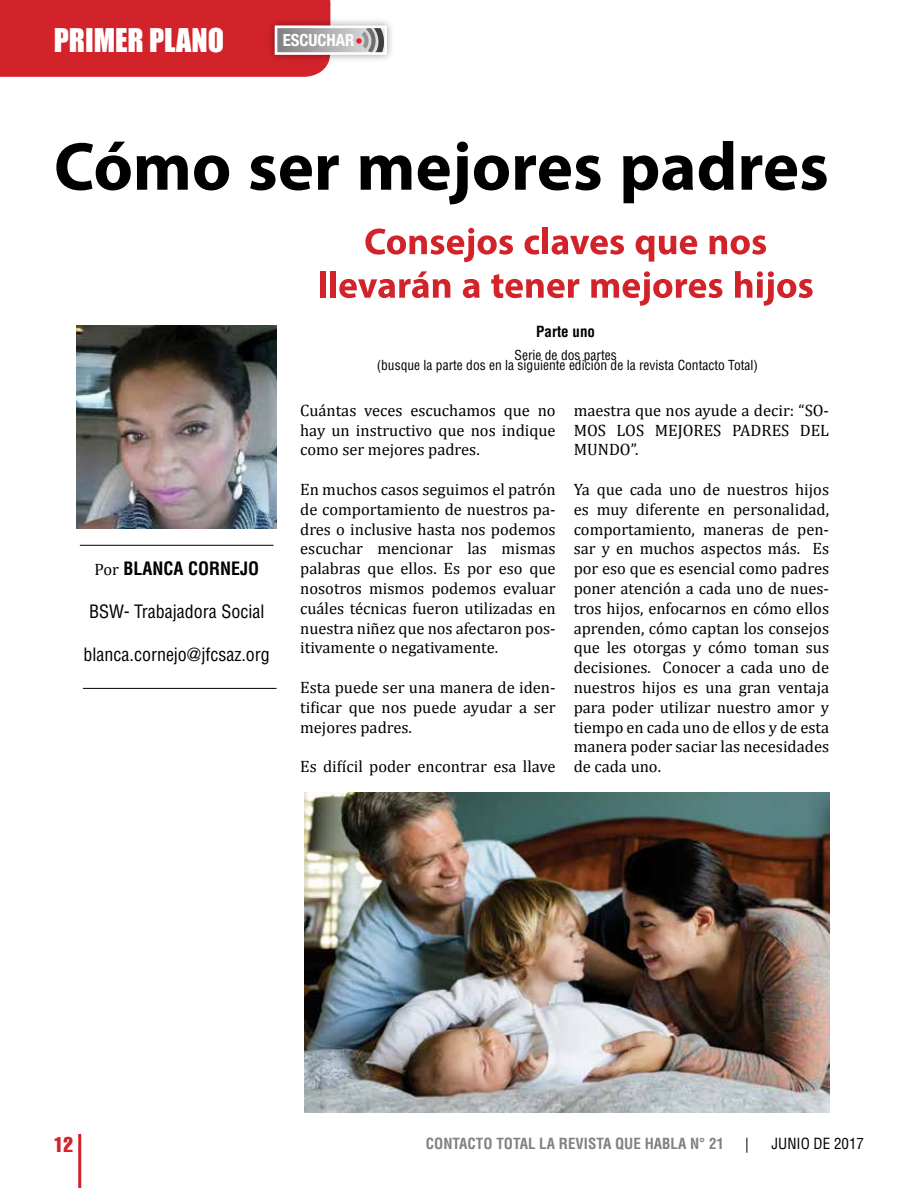
<style>
.page{position:relative;width:918px;height:1188px;background:#fff}
.page>*{position:absolute;margin:0;border:0;box-sizing:border-box;transform-origin:0 0}
.t1{font:700 96px "Myriad Arabic";color:#000}
.t2{font:700 52.5px/43.5px "Myriad Arabic";color:#d2232a;text-align:center}
.t3{font:30px "Impact";color:#fff}
.t4{font:extra-condensed 21px "Helvetica";color:#d2232a}
.t5{font:condensed 18px "Helvetica";color:#000}
.t6{font:700 condensed 18px "Helvetica";color:#000}
.t7{font:700 condensed 16.8px "Helvetica Neue";color:#fff}
.t8{font:16.5px/19.8px "Cambria";color:#000;text-align:justify}
.t9{font:700 condensed 15px "Helvetica";color:#808285}
.t10{font:condensed 15px "Helvetica";color:#000}
.t11{font:700 condensed 15px "Helvetica";color:#000}
.t12{font:condensed 13.5px/10.5px "Helvetica";color:#000;text-align:center}
.s1{font-family:"Cambria";font-weight:400;font-stretch:normal;font-size:16.5px}
</style>
<div class="page">
<hr style="left:78px;top:1134px;width:3px;height:54px;background:#d2232a">
<div style="left:266px;top:17px;width:129px;height:46px;background:#000;opacity:.39"></div>
<svg style="left:0;top:0;width:385px;height:77px;background:#d14046"></svg>
<div style="left:275px;top:25px;width:112px;height:30px;border:3px solid #fff"></div>
<img style="left:77px;top:325px;width:200px;height:203px">
<hr style="left:80px;top:545px;width:194px;height:1px;background:#000">
<hr style="left:83px;top:688px;width:194px;height:1px;background:#000">
<img style="left:304px;top:792px;width:525px;height:321px">
<h3 class="t3" style="left:54px;top:17px;width:16px">PRIMER</h3>
<h3 class="t3" style="left:149px;top:17px;width:77px">PLANO</h3>
<p class="t7" style="left:283px;top:30px;width:73px">ESCUCHAR</p>
<h1 class="t1" style="left:54px;top:100px;width:776px">Cómo ser mejores padres</h1>
<h2 class="t2" style="left:318px;top:214px;width:498px">Consejos claves que nos llevarán a tener mejores hijos</h2>
<p class="t6" style="left:94px;top:557px;width:50px"><span class="s1">Por</span> BLANCA</p>
<p class="t6" style="left:188px;top:557px;width:21px">CORNEJO</p>
<p class="t5" style="left:89px;top:600px;width:177px">BSW- Trabajadora Social</p>
<p class="t5" style="left:84px;top:643px;width:188px">blanca.cornejo@jfcsaz.org</p>
<p class="t11" style="left:536px;top:322px;width:60px">PARTE UNO</p>
<p class="t12" style="left:377px;top:350px;width:383px">Serie de dos partes<br>(busque la parte dos en la siguiente edición de la revista Contacto Total)</p>
<p class="t8" style="left:300px;top:400px;width:257px">Cuántas veces escuchamos que no hay un instructivo que nos indique como ser mejores padres.</p>
<p class="t8" style="left:300px;top:480px;width:257px">En muchos casos seguimos el patrón de comportamiento de nuestros pa&shy;dres o inclusive hasta nos podemos escuchar mencionar las mismas palabras que ellos. Es por eso que nosotros mismos podemos evaluar cuáles técnicas fueron utilizadas en nuestra niñez que nos afectaron pos&shy;itivamente o negativamente.</p>
<p class="t8" style="left:300px;top:678px;width:257px">Esta puede ser una manera de iden&shy;tificar que nos puede ayudar a ser mejores padres.</p>
<p class="t8" style="left:300px;top:757px;width:257px">Es difícil poder encontrar esa llave</p>
<p class="t8" style="left:574px;top:400px;width:257px">maestra que nos ayude a decir: “SO-MOS LOS MEJORES PADRES DEL MUNDO”.</p>
<p class="t8" style="left:574px;top:480px;width:257px">Ya que cada uno de nuestros hijos es muy diferente en personalidad, comportamiento, maneras de pen&shy;sar y en muchos aspectos más. Es por eso que es esencial como padres poner atención a cada uno de nues&shy;tros hijos, enfocarnos en cómo ellos aprenden, cómo captan los consejos que les otorgas y cómo toman sus decisiones. Conocer a cada uno de nuestros hijos es una gran ventaja para poder utilizar nuestro amor y tiempo en cada uno de ellos y de esta manera poder saciar las necesidades de cada uno.</p>
<p class="t4" style="left:54px;top:1131px;width:21px">12</p>
<p class="t9" style="left:426px;top:1135px;width:300px">CONTACTO TOTAL LA REVISTA QUE HABLA N° 21</p>
<p class="t10" style="left:745px;top:1135px;width:5px">|</p>
<p class="t10" style="left:772px;top:1135px;width:94px">JUNIO DE 2017</p>
</div>
